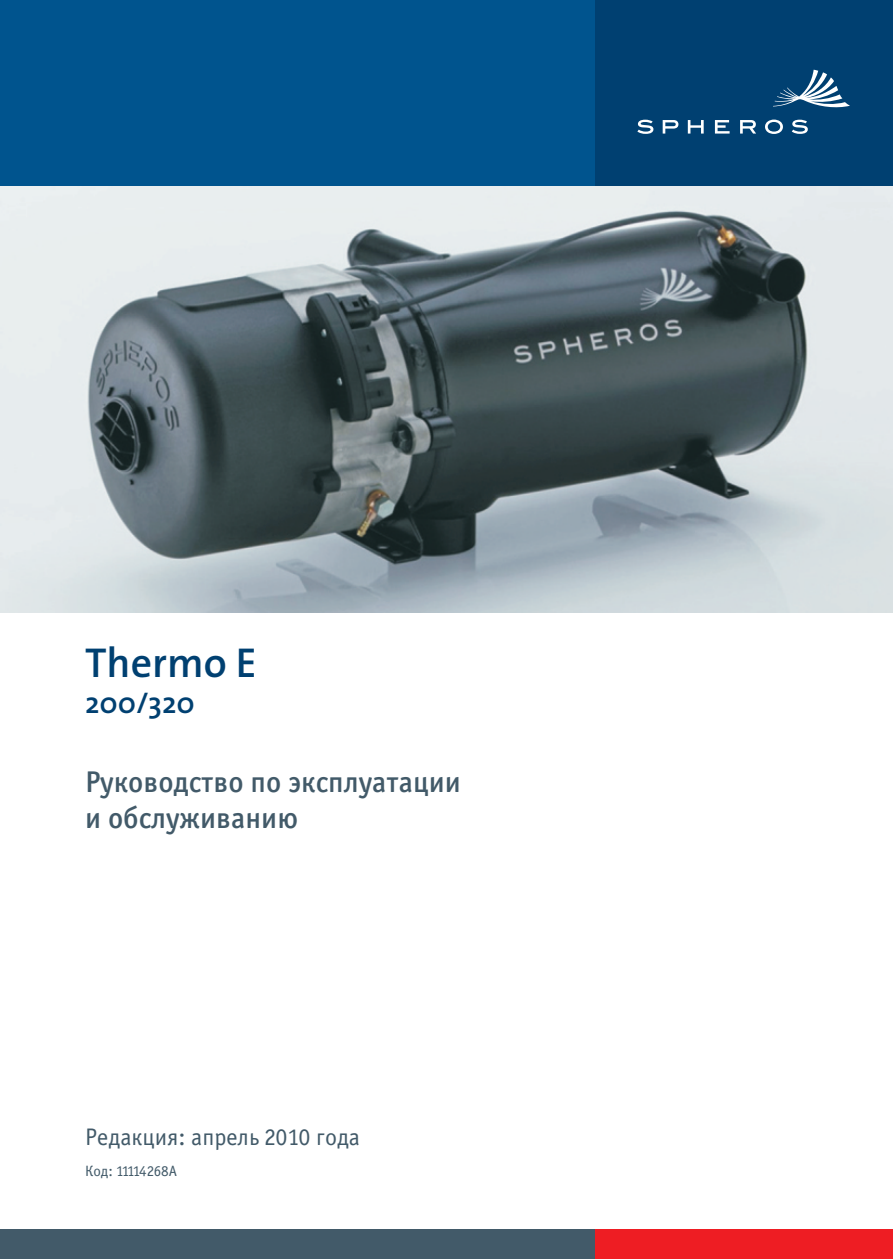
<style>
.page{position:relative;width:893px;height:1259px;background:#fff}
.page>*{position:absolute;margin:0;border:0;box-sizing:border-box;transform-origin:0 0}
.t1{font:600 42px "The Sans";color:#004071}
.t2{font:30px/36px "Officina Sans Medium C";color:#425a69}
.t3{font:600 30px "The Sans";color:#004071}
.t4{font:24px "Officina Sans Book C";color:#425a69}
.t5{font:15px "Officina Sans Book C";letter-spacing:-.01em;color:#425a69}
</style>
<div class="page">
<div style="left:595px;top:0;width:298px;height:187px;background:#004071"></div>
<svg style="left:637px;top:120px;width:16px;height:14px"></svg>
<svg style="left:663px;top:120px;width:15px;height:14px"></svg>
<svg style="left:688px;top:120px;width:16px;height:14px"></svg>
<svg style="left:715px;top:120px;width:15px;height:14px"></svg>
<svg style="left:740px;top:120px;width:16px;height:14px"></svg>
<svg style="left:765px;top:120px;width:18px;height:14px"></svg>
<svg style="left:792px;top:120px;width:16px;height:14px"></svg>
<svg style="left:773px;top:70px;width:77px;height:38px"></svg>
<div style="left:0;top:0;width:595px;height:187px;background:#00548e"></div>
<div style="left:0;top:1229px;width:595px;height:30px;background:#425a69"></div>
<div style="left:595px;top:1229px;width:298px;height:30px;background:#ee1d23"></div>
<img style="left:0;top:187px;width:893px;height:425px">
<h1 class="t1" style="left:85px;top:648px;width:173px">Thermo E</h1>
<p class="t3" style="left:85px;top:693px;width:111px">200/320</p>
<p class="t2" style="left:85px;top:766px;width:377px">Руководство по эксплуатации и обслуживанию</p>
<p class="t4" style="left:85px;top:1126px;width:276px">Редакция: aпрель 2010 года</p>
<p class="t5" style="left:85px;top:1164px;width:94px">Код: 11114268A</p>
</div>
